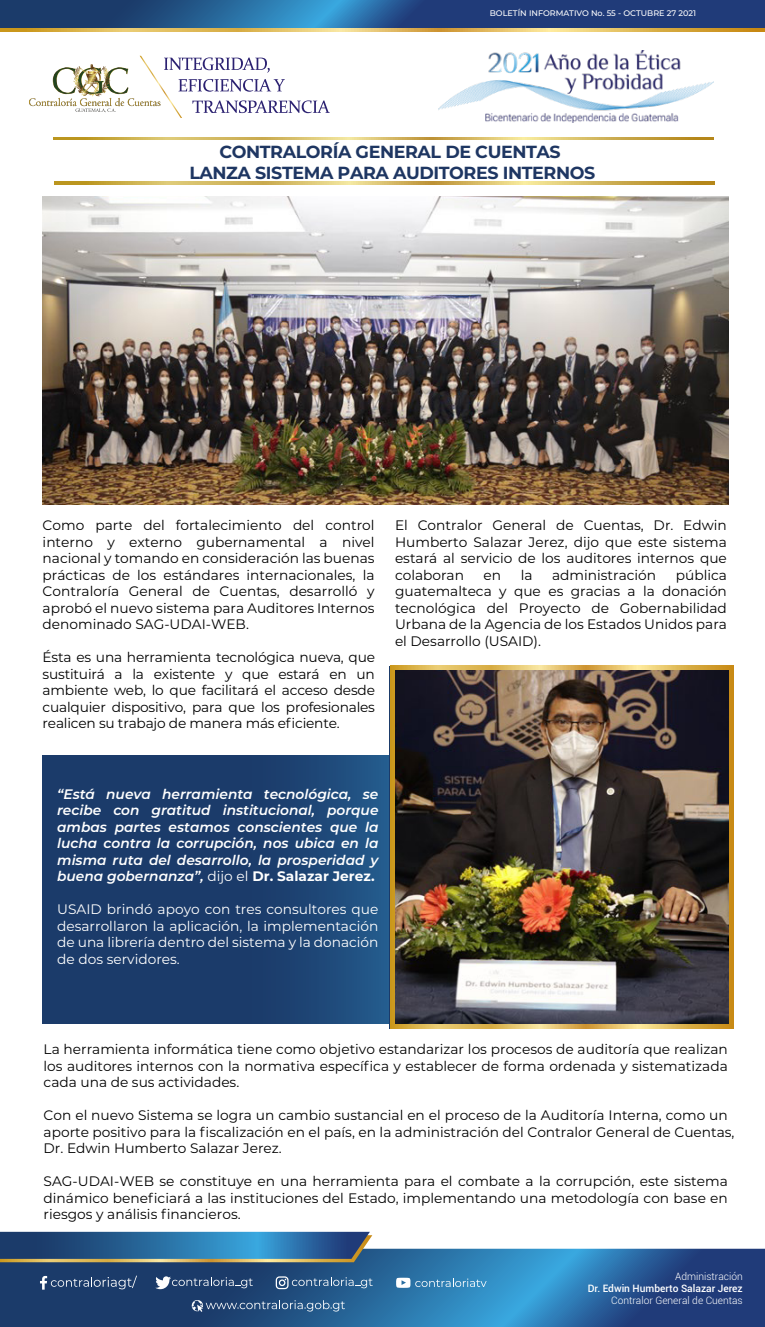
<style>
.page{position:relative;width:765px;height:1327px;background:#fff}
.page>*{position:absolute;margin:0;border:0;box-sizing:border-box;transform-origin:0 0}
.t1{font:700 17.5px/21px "Montserrat";letter-spacing:-.025em;color:#1e3662;text-align:center}
.t2{font:13.75px/16.5px "Montserrat";color:#000101;text-align:justify}
.t3{font:italic 600 13.75px/16.5px "Montserrat";color:#fff;text-align:justify}
.t4{font:13.75px/16.5px "Montserrat";color:#fff;text-align:justify}
.t5{font:300 10.25px "Roboto";color:#fff}
.t6{font:500 10.25px "Roboto";color:#fff}
.t7{font:500 8.12px "Montserrat";color:#fff}
.s1{font-weight:400;font-style:normal}
.s2{font-weight:700;font-style:normal}
</style>
<div class="page">
<svg style="left:43px;top:756px;width:346px;height:267px;background:#1c4070"></svg>
<svg style="left:390px;top:665px;width:343px;height:363px;background:#c69c3b"></svg>
<svg style="left:0;top:27px;width:765px;height:4px;background:#b09e65"></svg>
<svg style="left:0;top:0;width:765px;height:27px;background:#224e86"></svg>
<svg style="left:29px;top:56px;width:301px;height:62px"></svg>
<svg style="left:55px;top:182px;width:659px;height:2px"></svg>
<svg style="left:53px;top:137px;width:660px;height:3px;background:#d2b65c"></svg>
<img style="left:439px;top:51px;width:274px;height:71px">
<svg style="left:0;top:1249px;width:765px;height:78px;background:#23558b"></svg>
<svg style="left:0;top:1232px;width:757px;height:84px;background:#44729d"></svg>
<img style="left:43px;top:196px;width:686px;height:308px">
<img style="left:395px;top:671px;width:334px;height:352px">
<p class="t7" style="left:490px;top:7px;width:208px">BOLETÍN INFORMATIVO No. 55 - OCTUBRE 27 2021</p>
<p class="t1" style="left:189px;top:140px;width:407px">CONTRALORÍA GENERAL DE CUENTAS<br>LANZA SISTEMA PARA AUDITORES INTERNOS</p>
<p class="t2" style="left:43px;top:517px;width:334px">Como parte del fortalecimiento del control interno y externo gubernamental a nivel nacional y tomando en consideración las buenas prácticas de los estándares internacionales, la Contraloría General de Cuentas, desarrolló y aprobó el nuevo sistema para Auditores Internos denominado SAG-UDAI-WEB.</p>
<p class="t2" style="left:43px;top:649px;width:334px">Ésta es una herramienta tecnológica nueva, que sustituirá a la existente y que estará en un ambiente web, lo que facilitará el acceso desde cualquier dispositivo, para que los profesionales realicen su trabajo de manera más eficiente.</p>
<p class="t2" style="left:395px;top:516px;width:333px">El Contralor General de Cuentas, Dr. Edwin Humberto Salazar Jerez, dijo que este sistema estará al servicio de los auditores internos que colaboran</p>
<p class="t2" style="left:395px;top:566px;width:333px;text-indent:281px">pública guatemalteca y que es gracias a la donación tecnológica del Proyecto de Gobernabilidad Urbana de la Agencia de los Estados Unidos para el Desarrollo (USAID).</p>
<p class="t2" style="left:484px;top:566px;width:19px">en</p>
<p class="t2" style="left:521px;top:566px;width:13px">la</p>
<p class="t2" style="left:552px;top:566px;width:106px">administración</p>
<p class="t3" style="left:57px;top:785px;width:323px">“Está nueva herramienta tecnológica, se recibe con gratitud institucional, porque ambas partes estamos conscientes que la lucha contra la corrupción, nos ubica en la misma ruta del desarrollo, la prosperidad y buena gobernanza”, <span class="s1">dijo el</span> <span class="s2">Dr. Salazar Jerez.</span></p>
<p class="t4" style="left:57px;top:901px;width:323px">USAID brindó apoyo con tres consultores que desarrollaron la aplicación, la implementación de una librería dentro del sistema y la donación de dos servidores.</p>
<p class="t2" style="left:44px;top:1040px;width:686px">La herramienta informática tiene como objetivo estandarizar los procesos de auditoría que realizan los auditores internos con la normativa específica y establecer de forma ordenada y sistematizada cada una de sus actividades.</p>
<p class="t2" style="left:44px;top:1106px;width:692px;text-align:left">Con el nuevo Sistema se logra un cambio sustancial en el proceso de la Auditoría Interna, como un aporte positivo para la fiscalización en el país, en la administración del Contralor General de Cuentas,<br>Dr. Edwin Humberto Salazar Jerez.</p>
<p class="t2" style="left:44px;top:1172px;width:686px">SAG-UDAI-WEB se constituye en una herramienta para el combate a la corrupción, este sistema dinámico beneficiará a las instituciones del Estado, implementando una metodología con base en riesgos y análisis financieros.</p>
<p class="t5" style="left:675px;top:1269px;width:69px">Administración</p>
<p class="t6" style="left:588px;top:1281px;width:157px">D . Edwin Humberto Salazar Jerez</p>
<p class="t5" style="left:611px;top:1293px;width:133px">Contralor General de Cuentas</p>
<p class="t6" style="left:595px;top:1281px;width:5px">r</p>
</div>
